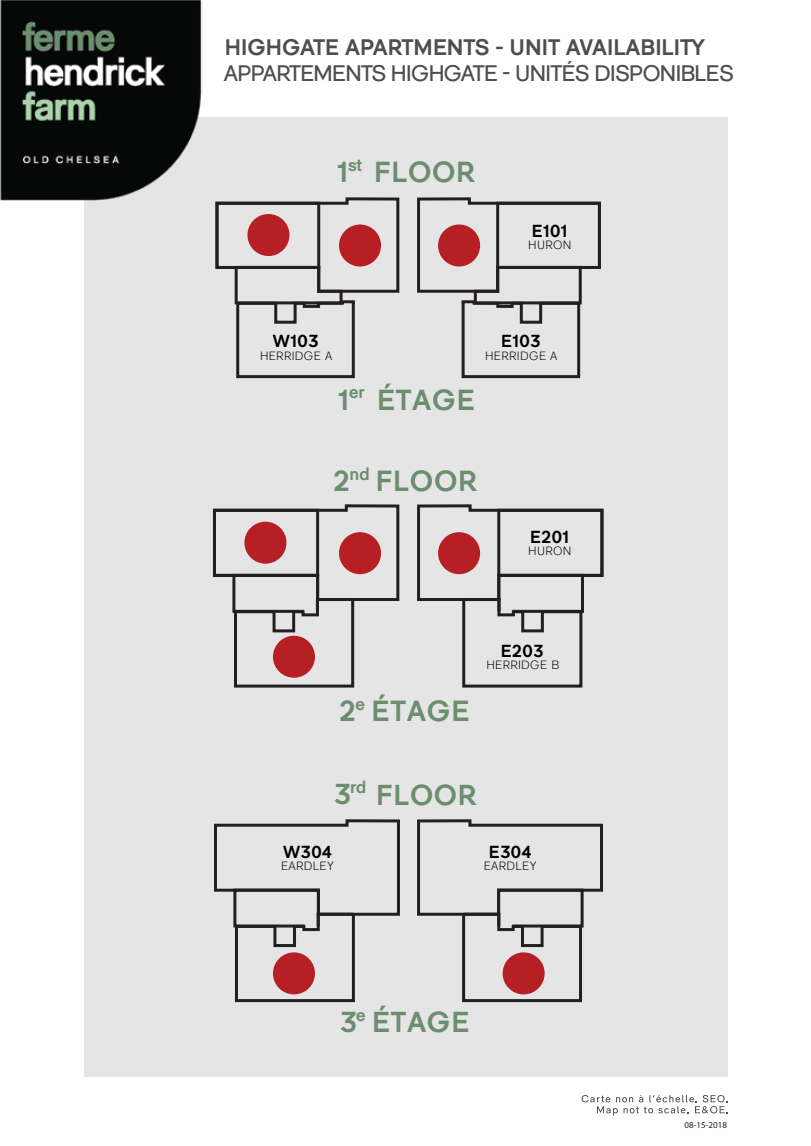
<style>
.page{position:relative;width:811px;height:1146px;background:#fff}
.page>*{position:absolute;margin:0;border:0;box-sizing:border-box;transform-origin:0 0}
.t1{font:700 29.1px "RM Pro";letter-spacing:.025em;color:#6c8e6f}
.t2{font:700 28.8px "RM Pro";letter-spacing:.025em;color:#6c8e6f}
.t3{font:22.5px "RM Pro";letter-spacing:-.025em;color:#4e4e4f}
.t4{font:700 22.5px "RM Pro";color:#4e4e4f}
.t5{font:700 17.85px "RM Pro";color:#6c8e6f}
.t6{font:700 17.7px "RM Pro";color:#6c8e6f}
.t7{font:700 17.4px "RM Pro";letter-spacing:.025em;color:#000}
.t8{font:300 12px "RM Pro";letter-spacing:.025em;color:#000}
.t9{font:9px "Myriad Pro";color:#231f20}
</style>
<div class="page">
<div style="left:84px;top:118px;width:643px;height:958px;background:#e5e5e5"></div>
<svg style="left:417px;top:197px;width:184px;height:182px"></svg>
<svg style="left:215px;top:197px;width:185px;height:182px"></svg>
<svg style="left:417px;top:504px;width:187px;height:184px"></svg>
<div style="left:497px;top:509px;width:106px;height:68px;border:3px solid #231f20"></div>
<svg style="left:212px;top:504px;width:188px;height:184px"></svg>
<div style="left:213px;top:509px;width:106px;height:68px;border:3px solid #231f20"></div>
<svg style="left:214px;top:819px;width:186px;height:184px"></svg>
<svg style="left:417px;top:819px;width:186px;height:184px"></svg>
<img style="left:0;top:0;width:202px;height:201px">
<div style="left:273px;top:635px;width:42px;height:42px;background:#b62025;border-radius:50%"></div>
<div style="left:273px;top:952px;width:42px;height:42px;background:#b62025;border-radius:50%"></div>
<div style="left:339px;top:224px;width:42px;height:42px;background:#b62025;border-radius:50%"></div>
<div style="left:339px;top:532px;width:42px;height:42px;background:#b62025;border-radius:50%"></div>
<div style="left:438px;top:532px;width:42px;height:42px;background:#b62025;border-radius:50%"></div>
<div style="left:502px;top:952px;width:42px;height:42px;background:#b62025;border-radius:50%"></div>
<svg style="left:581px;top:1095px;width:146px;height:20px"></svg>
<div style="left:247px;top:214px;width:42px;height:42px;background:#b62025;border-radius:50%"></div>
<div style="left:244px;top:521px;width:42px;height:42px;background:#b62025;border-radius:50%"></div>
<div style="left:438px;top:224px;width:42px;height:42px;background:#b62025;border-radius:50%"></div>
<h3 class="t4" style="left:225px;top:34px;width:482px">HIGHGATE APARTMENTS - UNIT AVAILABILITY</h3>
<h3 class="t3" style="left:224px;top:59px;width:511px">APPARTEMENTS HIGHGATE - UNITÉS DISPONIBLES</h3>
<h3 class="t5" style="left:348px;top:154px;width:16px">st</h3>
<h1 class="t1" style="left:337px;top:154px;width:140px">1 FLOOR</h1>
<h3 class="t7" style="left:531px;top:220px;width:37px">E101</h3>
<p class="t8" style="left:528px;top:238px;width:45px">HURON</p>
<h3 class="t7" style="left:273px;top:331px;width:47px">W103</h3>
<p class="t8" style="left:260px;top:349px;width:74px">HERRIDGE A</p>
<h1 class="t1" style="left:338px;top:382px;width:138px">1 ÉTAGE</h1>
<h3 class="t5" style="left:349px;top:381px;width:17px">er</h3>
<h3 class="t7" style="left:501px;top:331px;width:41px">E103</h3>
<p class="t8" style="left:485px;top:349px;width:74px">HERRIDGE A</p>
<h3 class="t5" style="left:349px;top:463px;width:22px">nd</h3>
<h1 class="t1" style="left:333px;top:464px;width:145px">2 FLOOR</h1>
<h3 class="t7" style="left:530px;top:526px;width:41px">E201</h3>
<p class="t8" style="left:528px;top:544px;width:45px">HURON</p>
<h1 class="t1" style="left:339px;top:693px;width:132px">2 ÉTAGE</h1>
<h3 class="t5" style="left:355px;top:693px;width:11px">e</h3>
<h3 class="t7" style="left:501px;top:640px;width:44px">E203</h3>
<p class="t8" style="left:486px;top:658px;width:74px">HERRIDGE B</p>
<h3 class="t6" style="left:350px;top:776px;width:18px">rd</h3>
<h2 class="t2" style="left:334px;top:777px;width:145px">3 FLOOR</h2>
<h3 class="t7" style="left:283px;top:841px;width:50px">W304</h3>
<p class="t8" style="left:281px;top:859px;width:54px">EARDLEY</p>
<h3 class="t7" style="left:489px;top:841px;width:44px">E304</h3>
<p class="t8" style="left:483px;top:859px;width:54px">EARDLEY</p>
<h2 class="t2" style="left:340px;top:1005px;width:131px">3 ÉTAGE</h2>
<h3 class="t6" style="left:356px;top:1004px;width:11px">e</h3>
<p class="t9" style="left:684px;top:1119px;width:44px">08-15-2018</p>
</div>
